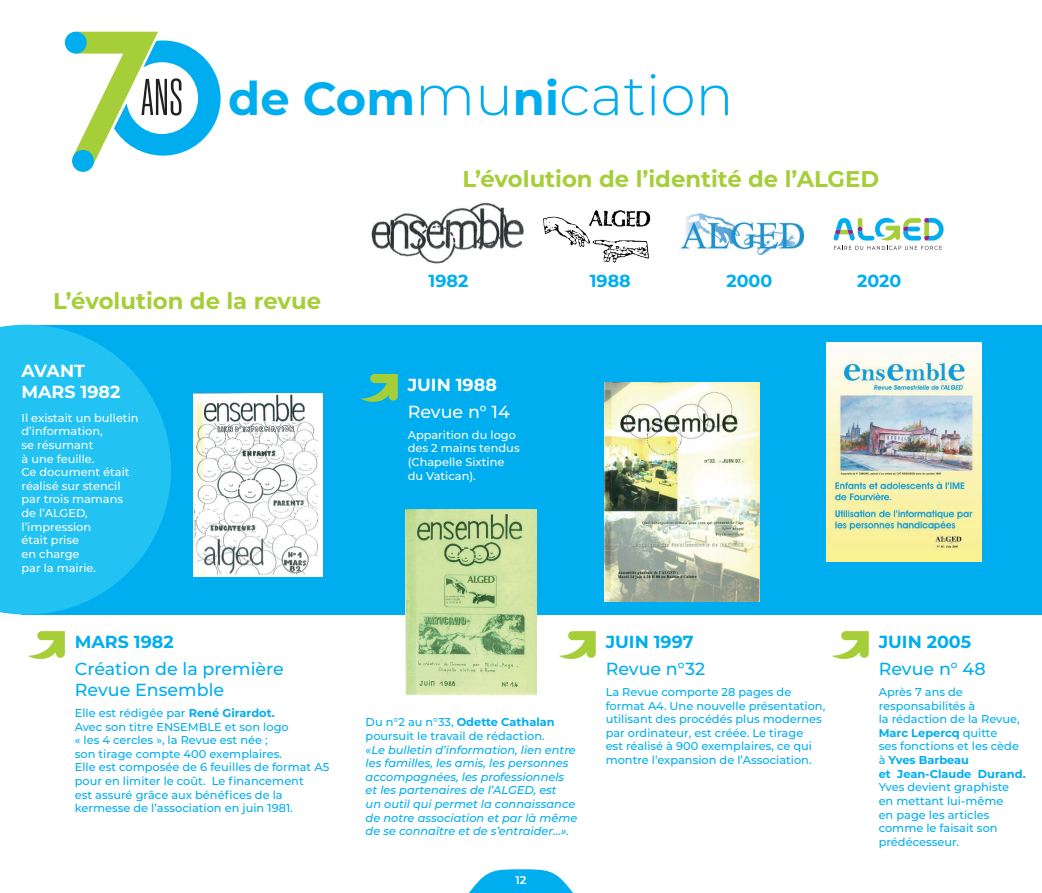
<style>
.page{position:relative;width:1042px;height:893px;background:#fff}
.page>*{position:absolute;margin:0;border:0;box-sizing:border-box;transform-origin:0 0}
.t1{font:300 56.52px "Montserrat";color:#00aeef}
.t2{font:700 22.75px "Montserrat";color:#a6ce39}
.t3{font:500 17.5px/21px "Montserrat";color:#00aeef}
.t4{font:700 17.5px "Montserrat";color:#00aeef}
.t5{font:700 17.5px/21px "Montserrat";color:#fff}
.t6{font:500 17.5px "Montserrat";color:#fff}
.t7{font:500 11.38px/13.7px "Montserrat";color:#00aeef}
.t8{font:italic 500 11.38px/13.7px "Montserrat";color:#00aeef}
.t9{font:500 11.38px/13.7px "Montserrat";color:#fff}
.t10{font:600 11.38px "Montserrat";color:#fff}
.s1{font-weight:700;font-size:46.38px}
.s2{font-weight:700}
</style>
<div class="page">
<div style="left:22px;top:325px;width:1020px;height:290px;background:#00aeef"></div>
<svg style="left:0;top:325px;width:171px;height:290px;fill:#22c2f3"></svg>
<img style="left:193px;top:393px;width:130px;height:183px">
<img style="left:201px;top:481px;width:100px;height:76px">
<img style="left:198px;top:440px;width:51px;height:89px">
<img style="left:405px;top:509px;width:132px;height:186px">
<img style="left:419px;top:547px;width:98px;height:140px">
<svg style="left:406px;top:600px;width:3px;height:11px"></svg>
<img style="left:827px;top:342px;width:154px;height:219px">
<div style="left:65px;top:32px;width:22px;height:22px;background:#00aeef;border-radius:50%"></div>
<svg style="left:72px;top:150px;width:22px;height:22px"></svg>
<svg style="left:73px;top:32px;width:148px;height:134px"></svg>
<img style="left:604px;top:383px;width:155px;height:219px">
<img style="left:634px;top:440px;width:109px;height:23px">
<img style="left:632px;top:522px;width:111px;height:25px">
<img style="left:618px;top:571px;width:78px;height:7px">
<img style="left:543px;top:210px;width:108px;height:53px">
<img style="left:371px;top:202px;width:153px;height:62px">
<img style="left:681px;top:214px;width:122px;height:40px">
<svg style="left:833px;top:218px;width:110px;height:32px"></svg>
<svg style="left:361px;top:374px;width:37px;height:28px"></svg>
<svg style="left:28px;top:631px;width:37px;height:28px"></svg>
<svg style="left:559px;top:631px;width:37px;height:28px"></svg>
<svg style="left:832px;top:631px;width:37px;height:28px"></svg>
<svg style="left:469px;top:869px;width:104px;height:24px"></svg>
<h1 class="t1" style="left:228px;top:57px;width:507px"><span class="s1">de Com</span>mu<span class="s1">ni</span>cation</h1>
<h2 class="t2" style="left:462px;top:162px;width:418px">L’évolution de l’identité de l’ALGED</h2>
<h2 class="t2" style="left:53px;top:285px;width:269px">L’évolution de la revue</h2>
<h3 class="t5" style="left:22px;top:360px;width:100px">AVANT<br>MARS 1982</h3>
<p class="t9" style="left:22px;top:410px;width:119px">Il existait un bulletin d’information,<br>se résumant<br>à une feuille.<br>Ce document était réalisé sur stencil par trois mamans de l’ALGED, l’impression<br>était prise<br>en charge<br>par la mairie.</p>
<h3 class="t4" style="left:75px;top:629px;width:100px">MARS 1982</h3>
<h3 class="t3" style="left:75px;top:657px;width:211px">Création de la première<br>Revue Ensemble</h3>
<p class="t7" style="left:75px;top:705px;width:256px">Elle est rédigée par <span class="s2">René Girardot.<br></span>Avec son titre ENSEMBLE et son logo<br>« les 4 cercles », la Revue est née ;<br>son tirage compte 400 exemplaires.<br>Elle est composée de 6 feuilles de format A5 pour en limiter le coût. Le financement<br>est assuré grâce aux bénéfices de la kermesse de l’association en juin 1981.</p>
<h3 class="t4" style="left:428px;top:268px;width:41px">1982</h3>
<h3 class="t4" style="left:590px;top:268px;width:43px">1988</h3>
<h3 class="t4" style="left:726px;top:268px;width:47px">2000</h3>
<h3 class="t4" style="left:857px;top:268px;width:46px">2020</h3>
<h3 class="t5" style="left:408px;top:373px;width:91px">JUIN 1988</h3>
<h3 class="t6" style="left:408px;top:399px;width:104px">Revue n° 14</h3>
<p class="t9" style="left:408px;top:427px;width:113px">Apparition du logo des 2 mains tendus (Chapelle Sixtine du Vatican).</p>
<p class="t7" style="left:366px;top:715px;width:191px">Du n°2 au n°33, <span class="s2">Odette Cathalan </span>poursuit le travail de rédaction.</p>
<p class="t8" style="left:366px;top:742px;width:213px">«Le bulletin d’information, lien entre les familles, les amis, les personnes accompagnées, les professionnels et les partenaires de l’ALGED, est<br>un outil qui permet la connaissance de notre association et par là même de se connaître et de s’entraider…».</p>
<p class="t10" style="left:515px;top:872px;width:12px">12</p>
<h3 class="t4" style="left:606px;top:629px;width:90px">JUIN 1997</h3>
<h3 class="t3" style="left:606px;top:657px;width:101px">Revue n°32</h3>
<p class="t7" style="left:606px;top:684px;width:221px">La Revue comporte 28 pages de format A4. Une nouvelle présentation, utilisant des procédés plus modernes par ordinateur, est créée. Le tirage<br>est réalisé à 900 exemplaires, ce qui montre l’expansion de l’Association.</p>
<h3 class="t4" style="left:878px;top:629px;width:94px">JUIN 2005</h3>
<h3 class="t3" style="left:878px;top:657px;width:109px">Revue n° 48</h3>
<p class="t7" style="left:878px;top:684px;width:148px">Après 7 ans de responsabilités à<br>la rédaction de la Revue,<br><span class="s2">Marc Lepercq</span> quitte<br>ses fonctions et les cède à <span class="s2">Yves Barbeau<br>et Jean-Claude Durand.</span></p>
<p class="t7" style="left:878px;top:780px;width:132px">Yves devient graphiste en mettant lui-même en page les articles comme le faisait son prédécesseur.</p>
</div>
